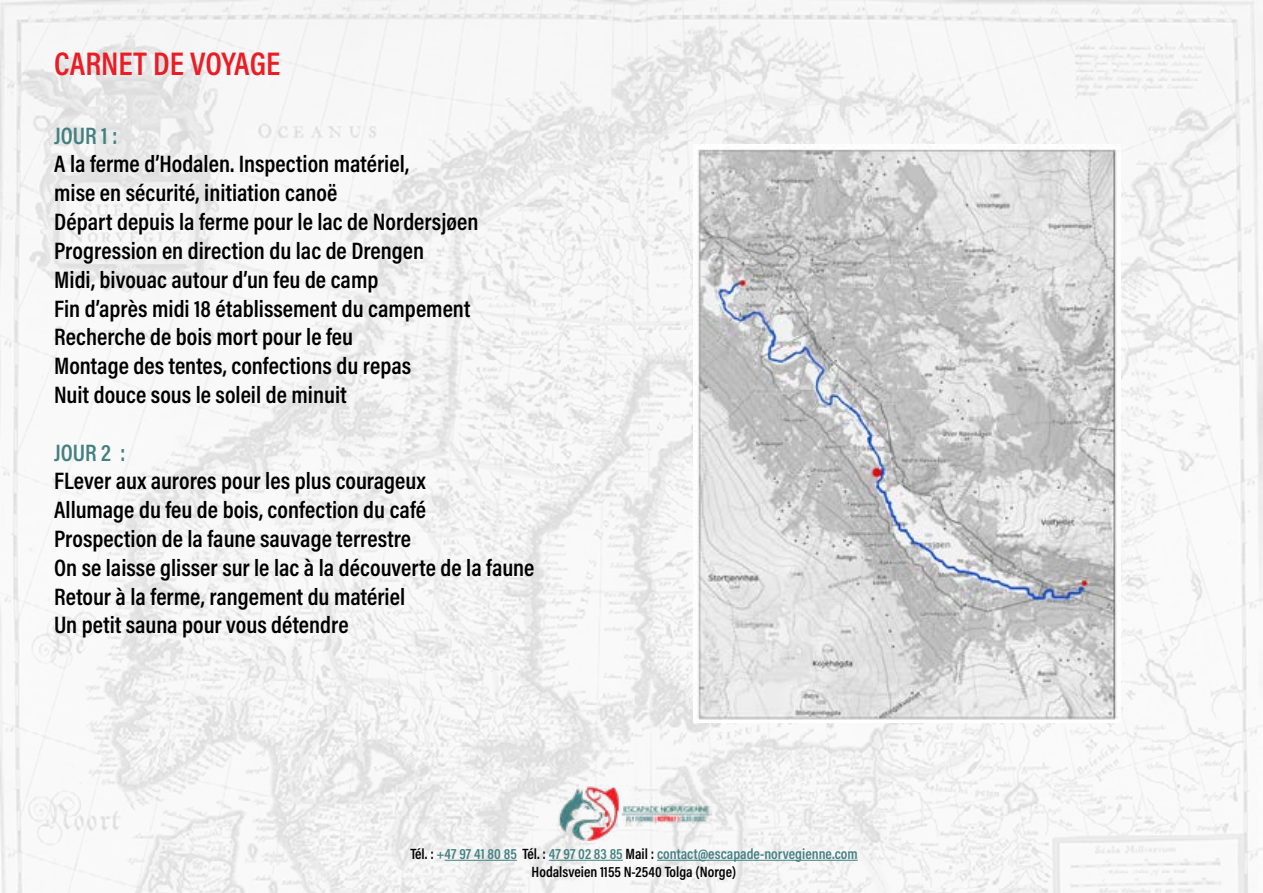
<style>
.page{position:relative;width:1263px;height:893px;background:#fff}
.page>*{position:absolute;margin:0;border:0;box-sizing:border-box;transform-origin:0 0}
.t1{font:600 33px "Acumin Pro Cond";color:#ec1c24}
.t2{font:600 24px/28.8px "Acumin Pro Cond";color:#000}
.t3{font:600 24px "Acumin Pro Cond";color:#448081}
.t4{font:600 15px/18px "Acumin Pro Cond";color:#448081;text-align:center}
.s1{color:#000}
</style>
<div class="page">
<img style="left:0;top:0;width:1263px;height:893px">
<hr style="left:445px;top:860px;width:72px;height:1px;background:#448081">
<hr style="left:549px;top:860px;width:74px;height:1px;background:#448081">
<hr style="left:657px;top:860px;width:201px;height:1px;background:#448081">
<img style="left:557px;top:786px;width:154px;height:54px">
<img style="left:693px;top:144px;width:427px;height:579px">
<h1 class="t1" style="left:54px;top:42px;width:228px">CARNET DE VOYAGE</h1>
<p class="t3" style="left:54px;top:120px;width:65px">JOUR 1 :</p>
<p class="t2" style="left:54px;top:149px;width:426px">A la ferme d’Hodalen. Inspection matériel,<br>mise en sécurité, initiation canoë<br>Départ depuis la ferme pour le lac de Nordersjøen Progression en direction du lac de Drengen<br>Midi, bivouac autour d’un feu de camp<br>Fin d’après midi 18 établissement du campement Recherche de bois mort pour le feu<br>Montage des tentes, confections du repas<br>Nuit douce sous le soleil de minuit</p>
<p class="t3" style="left:54px;top:436px;width:73px">JOUR 2 :</p>
<p class="t2" style="left:54px;top:466px;width:482px">FLever aux aurores pour les plus courageux<br>Allumage du feu de bois, confection du café Prospection de la faune sauvage terrestre<br>On se laisse glisser sur le lac à la découverte de la faune Retour à la ferme, rangement du matériel<br>Un petit sauna pour vous détendre</p>
<p class="t4" style="left:410px;top:844px;width:449px"><span class="s1">Tél. :</span> +47 97 41 80 85 <span class="s1">Tél. :</span> 47 97 02 83 85 <span class="s1">Mail :</span> contact@escapade-norvegienne.com<br><span class="s1">Hodalsveien 1155 N-2540 Tolga (Norge)</span></p>
</div>
